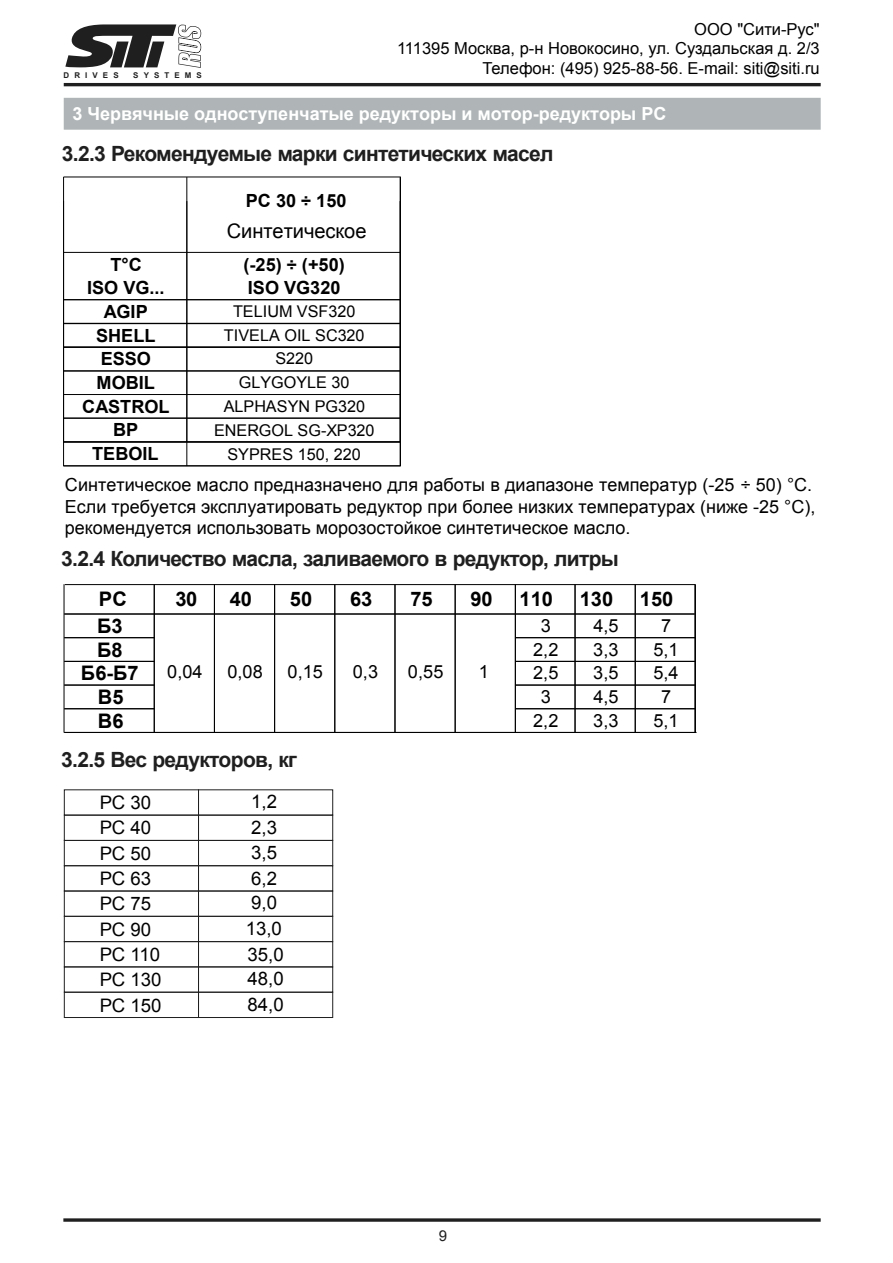
<style>
.page{position:relative;width:893px;height:1263px;background:#fff}
.page>*{position:absolute;margin:0;border:0;box-sizing:border-box;transform-origin:0 0}
.t1{font:700 21px "Arial";letter-spacing:-.035em;color:#201f1f}
.t2{font:700 20.1px "Arial";color:#000}
.t3{font:20.1px "Arial";color:#000}
.t4{font:18.6px/25.5px "Arial";color:#000;text-align:justify}
.t5{font:700 18.15px/23.7px "Arial";color:#000;text-align:center}
.t6{font:18.15px "Arial";letter-spacing:.005em;color:#000}
.t7{font:18px/21.6px "Arial";color:#000}
.t8{font:700 18px "Arial";color:#fff}
.t9{font:16.5px/19.8px "Arial";color:#000;text-align:right}
.t10{font:16.2px "Arial";color:#000}
.t11{font:15px "Arial";color:#201f1f}
.t12{font:700 7.95px "Arial";letter-spacing:.645em;color:#201f1f}
</style>
<div class="page">
<div style="left:64px;top:83px;width:757px;height:3px;border:1px solid #201f1f"></div>
<div style="left:63px;top:1218px;width:758px;height:4px;border:1px solid #201f1f"></div>
<div style="left:64px;top:99px;width:756px;height:30px;background:#afb4b6"></div>
<div style="left:64px;top:98px;width:757px;height:32px;border:1px solid #afb4b6"></div>
<hr style="left:63px;top:201px;width:1px;height:265px;background:#000">
<hr style="left:187px;top:201px;width:1px;height:265px;background:#000">
<hr style="left:400px;top:201px;width:1px;height:265px;background:#000">
<hr style="left:63px;top:465px;width:337px;height:1px;background:#000">
<hr style="left:64px;top:466px;width:337px;height:1px;background:#000">
<hr style="left:63px;top:177px;width:1px;height:265px;background:#000">
<hr style="left:187px;top:177px;width:1px;height:265px;background:#000">
<hr style="left:400px;top:177px;width:1px;height:265px;background:#000">
<hr style="left:64px;top:177px;width:337px;height:1px;background:#000">
<hr style="left:64px;top:252px;width:337px;height:1px;background:#000">
<hr style="left:64px;top:299px;width:337px;height:1px;background:#000">
<hr style="left:64px;top:323px;width:337px;height:1px;background:#000">
<hr style="left:64px;top:347px;width:337px;height:1px;background:#000">
<hr style="left:64px;top:371px;width:337px;height:1px;background:#000">
<hr style="left:64px;top:394px;width:337px;height:1px;background:#000">
<hr style="left:64px;top:418px;width:337px;height:1px;background:#000">
<hr style="left:63px;top:441px;width:337px;height:1px;background:#000">
<hr style="left:64px;top:442px;width:337px;height:1px;background:#000">
<hr style="left:64px;top:637px;width:90px;height:1px;background:#000">
<hr style="left:64px;top:661px;width:90px;height:1px;background:#000">
<hr style="left:64px;top:685px;width:90px;height:1px;background:#000">
<hr style="left:64px;top:708px;width:90px;height:1px;background:#000">
<hr style="left:64px;top:584px;width:1px;height:149px;background:#000">
<hr style="left:65px;top:584px;width:630px;height:1px;background:#000">
<hr style="left:154px;top:584px;width:1px;height:149px;background:#000">
<hr style="left:214px;top:584px;width:1px;height:149px;background:#000">
<hr style="left:274px;top:584px;width:1px;height:149px;background:#000">
<hr style="left:334px;top:584px;width:1px;height:149px;background:#000">
<hr style="left:335px;top:584px;width:1px;height:149px;background:#000">
<hr style="left:395px;top:584px;width:1px;height:149px;background:#000">
<hr style="left:455px;top:584px;width:1px;height:149px;background:#000">
<hr style="left:515px;top:584px;width:1px;height:149px;background:#000">
<hr style="left:575px;top:584px;width:1px;height:149px;background:#000">
<hr style="left:635px;top:584px;width:1px;height:149px;background:#000">
<hr style="left:695px;top:584px;width:1px;height:149px;background:#000">
<hr style="left:64px;top:614px;width:631px;height:1px;background:#000">
<hr style="left:515px;top:637px;width:181px;height:1px;background:#000">
<hr style="left:515px;top:661px;width:181px;height:1px;background:#000">
<hr style="left:515px;top:685px;width:181px;height:1px;background:#000">
<hr style="left:515px;top:708px;width:181px;height:1px;background:#000">
<hr style="left:64px;top:732px;width:632px;height:1px;background:#000">
<div style="left:64px;top:815px;width:135px;height:25px;border:1px solid #201f1f"></div>
<div style="left:64px;top:840px;width:135px;height:26px;border:1px solid #201f1f"></div>
<div style="left:64px;top:865px;width:135px;height:26px;border:1px solid #201f1f"></div>
<div style="left:64px;top:891px;width:135px;height:25px;border:1px solid #201f1f"></div>
<div style="left:64px;top:916px;width:135px;height:26px;border:1px solid #201f1f"></div>
<div style="left:198px;top:815px;width:135px;height:25px;border:1px solid #201f1f"></div>
<div style="left:198px;top:840px;width:135px;height:26px;border:1px solid #201f1f"></div>
<div style="left:198px;top:865px;width:135px;height:26px;border:1px solid #201f1f"></div>
<div style="left:198px;top:891px;width:135px;height:25px;border:1px solid #201f1f"></div>
<div style="left:198px;top:916px;width:135px;height:26px;border:1px solid #201f1f"></div>
<div style="left:64px;top:941px;width:135px;height:26px;border:1px solid #201f1f"></div>
<div style="left:64px;top:992px;width:135px;height:26px;border:1px solid #201f1f"></div>
<div style="left:198px;top:941px;width:135px;height:26px;border:1px solid #201f1f"></div>
<div style="left:198px;top:992px;width:135px;height:26px;border:1px solid #201f1f"></div>
<svg style="left:65px;top:24px;width:137px;height:44px"></svg>
<p class="t12" style="left:64px;top:70px;width:57px">DRIVES</p>
<p class="t12" style="left:133px;top:70px;width:70px">SYSTEMS</p>
<p class="t9" style="left:397px;top:19px;width:424px">ООО "Сити-Рус"<br>111395 Москва, р-н Новокосино, ул. Суздальская д. 2/3<br>Телефон: (495) 925-88-56. E-mail: siti@siti.ru</p>
<p class="t8" style="left:72px;top:102px;width:595px">3 Червячные одноступенчатые редукторы и мотор-редукторы РС</p>
<p class="t1" style="left:62px;top:140px;width:493px">3.2.3 Рекомендуемые марки синтетических масел</p>
<p class="t5" style="left:246px;top:190px;width:102px">РС 30 ÷ 150</p>
<p class="t3" style="left:227px;top:218px;width:141px">Синтетическое</p>
<p class="t5" style="left:87px;top:253px;width:79px">T°C<br>ISO VG...</p>
<p class="t5" style="left:244px;top:253px;width:103px;text-align:left">(-25) ÷ (+50)<br>ISO VG320</p>
<p class="t5" style="left:104px;top:300px;width:45px">AGIP</p>
<p class="t10" style="left:233px;top:301px;width:124px">TELIUM VSF320</p>
<p class="t5" style="left:96px;top:324px;width:61px">SHELL</p>
<p class="t10" style="left:224px;top:324px;width:142px">TIVELA OIL SC320</p>
<p class="t5" style="left:101px;top:348px;width:52px">ESSO</p>
<p class="t10" style="left:275px;top:348px;width:39px">S220</p>
<p class="t5" style="left:97px;top:371px;width:60px">MOBIL</p>
<p class="t10" style="left:239px;top:372px;width:112px">GLYGOYLE 30</p>
<p class="t5" style="left:82px;top:395px;width:89px">CASTROL</p>
<p class="t10" style="left:224px;top:395px;width:143px">ALPHASYN PG320</p>
<p class="t5" style="left:92px;top:443px;width:68px">TEBOIL</p>
<p class="t10" style="left:228px;top:443px;width:135px">SYPRES 150, 220</p>
<p class="t5" style="left:113px;top:419px;width:27px">BP</p>
<p class="t10" style="left:214px;top:419px;width:162px">ENERGOL SG-XP320</p>
<p class="t7" style="left:65px;top:474px;width:752px">Синтетическое масло предназначено для работы в диапазоне температур (-25 ÷ 50) °C.<br>Если требуется эксплуатировать редуктор при более низких температурах (ниже -25 °C), рекомендуется использовать морозостойкое синтетическое масло.</p>
<p class="t1" style="left:61px;top:545px;width:559px">3.2.4 Количество масла, заливаемого в редуктор, литры</p>
<p class="t2" style="left:99px;top:586px;width:29px">РС</p>
<p class="t2" style="left:175px;top:586px;width:24px">30</p>
<p class="t2" style="left:230px;top:586px;width:24px">40</p>
<p class="t2" style="left:290px;top:586px;width:24px">50</p>
<p class="t2" style="left:350px;top:586px;width:24px">63</p>
<p class="t2" style="left:410px;top:586px;width:24px">75</p>
<p class="t2" style="left:471px;top:586px;width:24px">90</p>
<p class="t2" style="left:520px;top:586px;width:35px">110</p>
<p class="t2" style="left:580px;top:586px;width:35px">130</p>
<p class="t2" style="left:640px;top:586px;width:35px">150</p>
<p class="t2" style="left:97px;top:613px;width:27px">Б3</p>
<p class="t6" style="left:541px;top:614px;width:12px">3</p>
<p class="t6" style="left:593px;top:614px;width:27px">4,5</p>
<p class="t6" style="left:661px;top:614px;width:12px">7</p>
<p class="t2" style="left:97px;top:636px;width:27px">Б8</p>
<p class="t6" style="left:533px;top:637px;width:27px">2,2</p>
<p class="t6" style="left:593px;top:637px;width:27px">3,3</p>
<p class="t6" style="left:653px;top:637px;width:27px">5,1</p>
<p class="t2" style="left:81px;top:660px;width:59px">Б6-Б7</p>
<p class="t6" style="left:533px;top:661px;width:27px">2,5</p>
<p class="t6" style="left:593px;top:661px;width:27px">3,5</p>
<p class="t6" style="left:653px;top:661px;width:27px">5,4</p>
<p class="t2" style="left:98px;top:684px;width:27px">В5</p>
<p class="t6" style="left:541px;top:685px;width:12px">3</p>
<p class="t6" style="left:593px;top:685px;width:27px">4,5</p>
<p class="t6" style="left:661px;top:685px;width:12px">7</p>
<p class="t2" style="left:98px;top:707px;width:27px">В6</p>
<p class="t6" style="left:533px;top:708px;width:27px">2,2</p>
<p class="t6" style="left:593px;top:708px;width:27px">3,3</p>
<p class="t6" style="left:653px;top:708px;width:27px">5,1</p>
<p class="t6" style="left:167px;top:660px;width:37px">0,04</p>
<p class="t6" style="left:227px;top:660px;width:37px">0,08</p>
<p class="t6" style="left:288px;top:660px;width:37px">0,15</p>
<p class="t6" style="left:353px;top:660px;width:27px">0,3</p>
<p class="t6" style="left:408px;top:660px;width:37px">0,55</p>
<p class="t6" style="left:479px;top:660px;width:12px">1</p>
<p class="t1" style="left:61px;top:746px;width:237px">3.2.5 Вес редукторов, кг</p>
<p class="t4" style="left:100px;top:789px;width:53px">РС 30<br>РС 40<br>РС 50<br>РС 63<br>РС 75<br>РС 90</p>
<p class="t4" style="left:246px;top:789px;width:38px;text-align:center">1,2<br>2,3<br>3,5<br>6,2<br>9,0<br>13,0</p>
<p class="t4" style="left:100px;top:942px;width:63px">РС 110<br>РС 130<br>РС 150</p>
<p class="t4" style="left:248px;top:942px;width:38px;line-height:24.9px">35,0<br>48,0<br>84,0</p>
<p class="t11" style="left:439px;top:1226px;width:10px">9</p>
</div>
